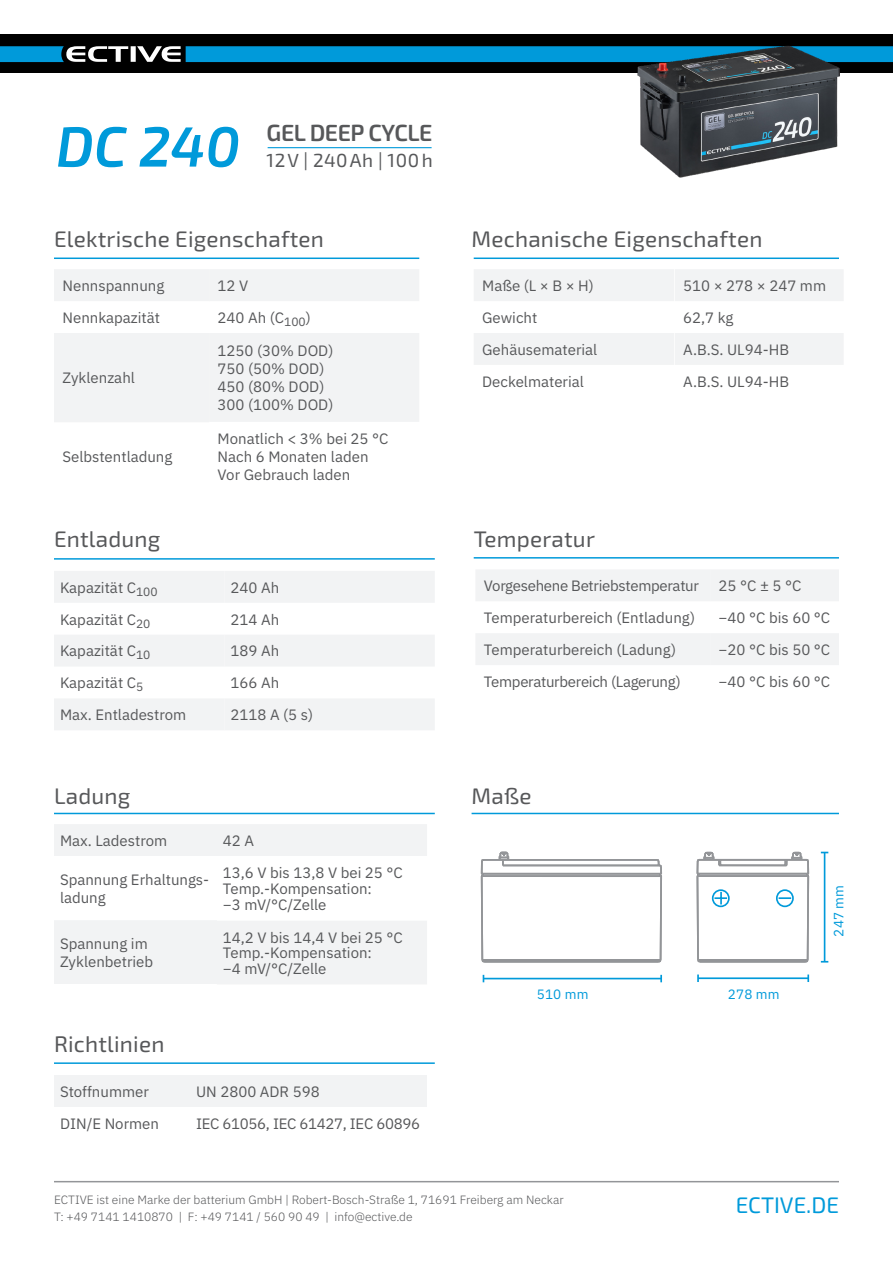
<style>
.page{position:relative;width:893px;height:1263px;background:#fff}
.page>*{position:absolute;margin:0;border:0;box-sizing:border-box;transform-origin:0 0}
.t1{font:italic 600 56.7px "Exo 2";color:#009ada}
.t2{font:600 23.4px "Exo 2";letter-spacing:-.02em;color:#57585a}
.t3{font:22.5px "Exo 2";letter-spacing:.01em;color:#57585a}
.t4{font:22.5px "Exo 2";color:#009ada}
.t5{font:18.9px "Exo 2";letter-spacing:.03em;color:#57585a}
.t6{font:15px/32px "IBM Plex Sans";color:#57585a}
.t7{font:15px/32px "IBM Plex Sans";letter-spacing:-.02em;color:#57585a}
.t8{font:13.5px "IBM Plex Sans";letter-spacing:.01em;color:#009ada}
.t9{font:300 12px/16.5px "IBM Plex Sans";color:#57585a}
</style>
<div class="page">
<div style="left:0;top:35px;width:893px;height:38px;background:#000"></div>
<svg style="left:0;top:46px;width:181px;height:16px"></svg>
<div style="left:186px;top:46px;width:707px;height:16px;background:#009ada"></div>
<hr style="left:54px;top:1181px;width:785px;height:1px;background:#939598">
<hr style="left:54px;top:258px;width:365px;height:1px;background:#009ada">
<hr style="left:54px;top:558px;width:381px;height:2px;background:#009ada">
<hr style="left:54px;top:1062px;width:381px;height:2px;background:#009ada">
<hr style="left:472px;top:813px;width:367px;height:1px;background:#009ada">
<hr style="left:54px;top:813px;width:381px;height:1px;background:#009ada">
<hr style="left:474px;top:557px;width:365px;height:2px;background:#009ada">
<hr style="left:474px;top:258px;width:365px;height:1px;background:#009ada">
<div style="left:54px;top:1075px;width:136px;height:32px;background:#f2f3f4"></div>
<hr style="left:268px;top:147px;width:164px;height:1px;background:#009ada">
<svg style="left:474px;top:269px;width:369px;height:96px"></svg>
<svg style="left:476px;top:570px;width:363px;height:95px"></svg>
<svg style="left:54px;top:824px;width:373px;height:160px"></svg>
<svg style="left:54px;top:571px;width:381px;height:159px"></svg>
<div style="left:190px;top:1075px;width:237px;height:32px;background:#f2f3f4"></div>
<svg style="left:54px;top:269px;width:365px;height:153px"></svg>
<img style="left:638px;top:34px;width:201px;height:144px">
<svg style="left:480px;top:851px;width:182px;height:112px"></svg>
<svg style="left:696px;top:851px;width:114px;height:112px"></svg>
<hr style="left:483px;top:978px;width:178px;height:1px;background:#009ada">
<svg style="left:660px;top:975px;width:2px;height:7px"></svg>
<hr style="left:824px;top:852px;width:1px;height:110px;background:#009ada">
<hr style="left:698px;top:977px;width:110px;height:2px;background:#009ada">
<svg style="left:697px;top:974px;width:2px;height:8px"></svg>
<svg style="left:807px;top:974px;width:2px;height:8px"></svg>
<p class="t1" style="left:56px;top:113px;width:186px">DC 240</p>
<p class="t2" style="left:267px;top:118px;width:167px">GEL DEEP CYCLE</p>
<p class="t5" style="left:267px;top:149px;width:168px">12 V | 240 Ah | 100 h</p>
<h3 class="t3" style="left:54px;top:226px;width:271px">Elektrische Eigenschaften</h3>
<h3 class="t3" style="left:472px;top:226px;width:292px">Mechanische Eigenschaften</h3>
<p class="t6" style="left:63px;top:268px;width:103px">Nennspannung<br>Nennkapazität</p>
<p class="t6" style="left:63px;top:361px;width:74px">Zyklenzahl</p>
<p class="t6" style="left:63px;top:439px;width:111px">Selbstentladung</p>
<h3 class="t3" style="left:54px;top:526px;width:108px">Entladung</h3>
<p class="t6" style="left:60px;top:570px;width:128px">Kapazität C<sub>100<br></sub>Kapazität C<sub>20<br></sub>Kapazität C<sub>10<br></sub>Kapazität C<sub>5<br></sub>Max. Entladestrom</p>
<p class="t6" style="left:218px;top:268px;width:32px">12 V</p>
<p class="t6" style="left:218px;top:300px;width:95px">240 Ah (C<sub>100</sub>)</p>
<p class="t6" style="left:218px;top:334px;width:117px">1250 (30% DOD)</p>
<p class="t6" style="left:218px;top:352px;width:108px">750 (50% DOD)</p>
<p class="t6" style="left:218px;top:370px;width:108px">450 (80% DOD)</p>
<p class="t6" style="left:218px;top:388px;width:117px">300 (100% DOD)</p>
<p class="t6" style="left:218px;top:421px;width:172px">Monatlich &lt; 3% bei 25 °C</p>
<p class="t6" style="left:218px;top:439px;width:152px">Nach 6 Monaten laden</p>
<p class="t6" style="left:218px;top:457px;width:134px">Vor Gebrauch laden</p>
<p class="t6" style="left:231px;top:570px;width:50px">240 Ah</p>
<p class="t6" style="left:231px;top:602px;width:50px">214 Ah</p>
<p class="t6" style="left:231px;top:634px;width:50px">189 Ah</p>
<p class="t6" style="left:231px;top:666px;width:50px">166 Ah</p>
<p class="t6" style="left:231px;top:698px;width:84px">2118 A (5 s)</p>
<h3 class="t3" style="left:54px;top:783px;width:78px">Ladung</h3>
<p class="t6" style="left:60px;top:823px;width:109px">Max. Ladestrom</p>
<p class="t6" style="left:60px;top:869px;width:151px;line-height:18px">Spannung Erhaltungs&shy;ladung</p>
<p class="t6" style="left:60px;top:933px;width:95px;line-height:18px">Spannung im<br>Zyklenbetrieb</p>
<p class="t6" style="left:223px;top:823px;width:33px">42 A</p>
<p class="t6" style="left:223px;top:856px;width:181px">13,6 V bis 13,8 V bei 25 °C</p>
<p class="t6" style="left:223px;top:880px;width:151px;line-height:15.8px">Temp.-Kompensation: −3 mV/°C/Zelle</p>
<p class="t6" style="left:223px;top:920px;width:181px">14,2 V bis 14,4 V bei 25 °C</p>
<p class="t6" style="left:223px;top:936px;width:151px">Temp.-Kompensation:</p>
<p class="t6" style="left:223px;top:952px;width:105px">−4 mV/°C/Zelle</p>
<h3 class="t3" style="left:54px;top:1030px;width:112px">Richtlinien</h3>
<p class="t6" style="left:60px;top:1074px;width:101px">Stoffnummer<br>DIN/E Normen</p>
<p class="t6" style="left:196px;top:1074px;width:125px">UN 2800 ADR 598</p>
<p class="t7" style="left:196px;top:1106px;width:226px">IEC 61056, IEC 61427, IEC 60896</p>
<p class="t6" style="left:482px;top:268px;width:117px">Maße (L × B × H)<br>Gewicht<br>Gehäusematerial<br>Deckelmaterial</p>
<h3 class="t3" style="left:474px;top:526px;width:123px">Temperatur</h3>
<p class="t6" style="left:683px;top:268px;width:144px">510 × 278 × 247 mm</p>
<p class="t6" style="left:683px;top:300px;width:52px">62,7 kg</p>
<p class="t6" style="left:683px;top:332px;width:107px">A.B.S. UL94-HB</p>
<p class="t6" style="left:683px;top:364px;width:107px">A.B.S. UL94-HB</p>
<p class="t7" style="left:484px;top:569px;width:217px">Vorgesehene Betriebstemperatur<br>Temperaturbereich (Entladung)<br>Temperaturbereich (Ladung)<br>Temperaturbereich (Lagerung)</p>
<p class="t6" style="left:719px;top:569px;width:84px">25 °C ± 5 °C</p>
<p class="t6" style="left:719px;top:600px;width:113px">−40 °C bis 60 °C</p>
<p class="t6" style="left:719px;top:632px;width:113px">−20 °C bis 50 °C</p>
<p class="t6" style="left:719px;top:664px;width:113px">−40 °C bis 60 °C</p>
<h3 class="t3" style="left:472px;top:783px;width:62px">Maße</h3>
<p class="t8" style="left:537px;top:984px;width:53px">510 mm</p>
<p class="t8" style="left:728px;top:984px;width:53px">278 mm</p>
<p class="t8" style="left:828px;top:937px;width:53px;rotate:-90deg">247 mm</p>
<p class="t9" style="left:54px;top:1191px;width:511px">ECTIVE ist eine Marke der batterium GmbH | Robert-Bosch-Straße 1, 71691 Freiberg am Neckar<br>T: +49 7141 1410870 | F: +49 7141 / 560 90 49 | info@ective.de</p>
<h3 class="t4" style="left:736px;top:1192px;width:105px">ECTIVE.DE</h3>
</div>
